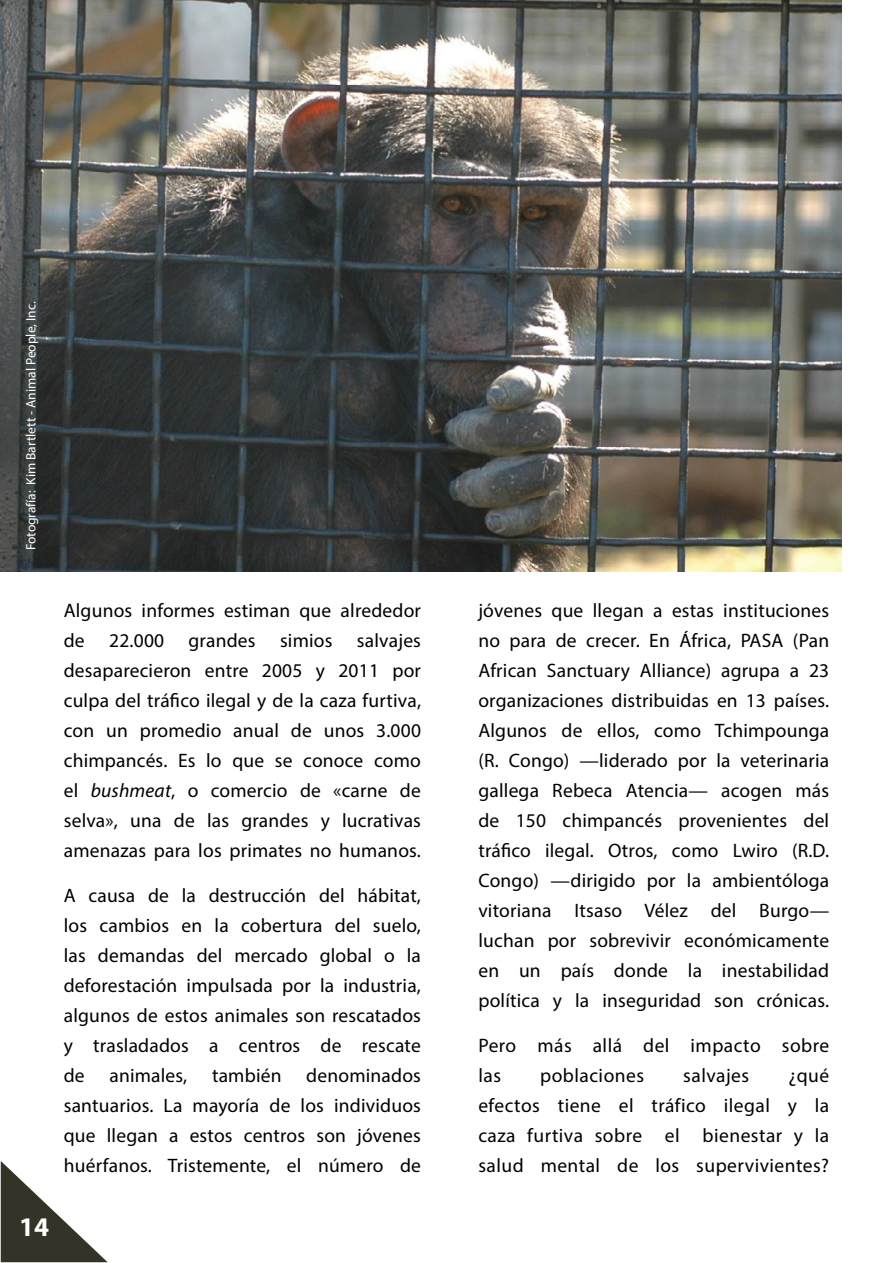
<style>
.page{position:relative;width:893px;height:1263px;background:#fff}
.page>*{position:absolute;margin:0;border:0;box-sizing:border-box;transform-origin:0 0}
.t1{font:700 27px "Myriad Pro";color:#fffefd}
.t2{font:19.5px/30px "Myriad Pro";letter-spacing:.01em;color:#000;text-align:justify}
.t3{font:13.5px "Myriad Pro";color:#fffefd}
.s1{font-style:italic}
</style>
<div class="page">
<img style="left:0;top:0;width:842px;height:571px">
<svg style="left:1px;top:1161px;width:107px;height:101px"></svg>
<p class="t3" style="left:23px;top:550px;width:250px;rotate:-90deg">Fotografía: Kim Bartlett - Animal People, Inc.</p>
<p class="t2" style="left:64px;top:595px;width:359px">Algunos informes estiman que alrededor de</p>
<p class="t2" style="left:64px;top:625px;width:359px;text-indent:293px">salvajes desaparecieron entre 2005 y 2011 por culpa del tráfico ilegal y de la caza furtiva, con un promedio anual de unos 3.000 chimpancés. Es lo que se conoce como el <span class="s1">bushmeat</span>, o comercio de «carne de selva», una de las grandes y lucrativas amenazas para los primates no humanos.</p>
<p class="t2" style="left:64px;top:880px;width:359px">A causa de la destrucción del hábitat, los cambios en la cobertura del suelo, las demandas del mercado global o la deforestación impulsada por la industria, algunos de estos animales son rescatados y trasladados a centros de rescate de</p>
<p class="t2" style="left:109px;top:625px;width:57px">22.000</p>
<p class="t2" style="left:189px;top:625px;width:68px">grandes</p>
<p class="t2" style="left:280px;top:625px;width:54px">simios</p>
<p class="t2" style="left:64px;top:1060px;width:359px;text-indent:242px">denominados santuarios. La mayoría de los individuos que llegan a estos centros son jóvenes huérfanos. Tristemente, el número de</p>
<p class="t2" style="left:109px;top:1060px;width:79px">animales,</p>
<p class="t2" style="left:212px;top:1060px;width:71px">también</p>
<h1 class="t1" style="left:19px;top:1209px;width:31px">14</h1>
<p class="t2" style="left:478px;top:595px;width:352px">jóvenes que llegan a estas instituciones no para de crecer. En África, PASA (Pan African Sanctuary Alliance) agrupa a 23 organizaciones distribuidas en 13 países.<br>Algunos de ellos, como Tchimpounga (R. Congo) —liderado por la veterinaria gallega Rebeca Atencia— acogen más de 150 chimpancés provenientes del tráfico ilegal. Otros, como Lwiro (R.D.<br>Congo) —dirigido por la ambientóloga vitoriana Itsaso Vélez del Burgo— luchan por sobrevivir económicamente en un país donde la inestabilidad política y la inseguridad son crónicas.</p>
<p class="t2" style="left:478px;top:1030px;width:352px">Pero más allá del impacto sobre las</p>
<p class="t2" style="left:540px;top:1060px;width:105px">poblaciones</p>
<p class="t2" style="left:683px;top:1060px;width:67px">salvajes</p>
<p class="t2" style="left:478px;top:1060px;width:352px;text-indent:310px">¿qué efectos tiene el tráfico ilegal y la caza furtiva sobre el bienestar y la salud mental de los supervivientes?</p>
</div>
